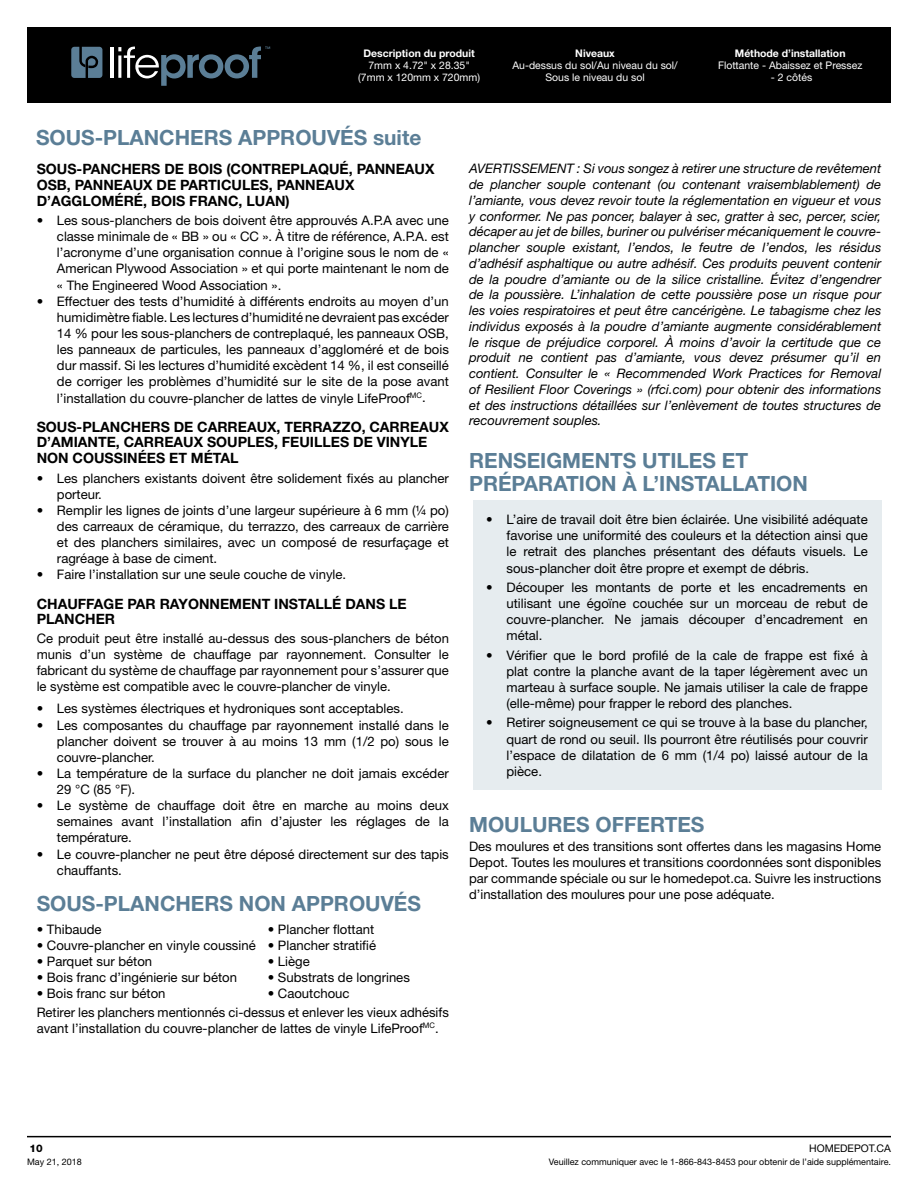
<style>
.page{position:relative;width:918px;height:1188px;background:#fff}
.page>*{position:absolute;margin:0;border:0;box-sizing:border-box;transform-origin:0 0}
.t1{font:700 21px/22.5px "Helvetica Neue";color:#5b7e96}
.t2{font:700 14.25px/15.8px "Helvetica Neue";color:#000}
.t3{font:13.2px/16.2px "Helvetica Neue";color:#000;text-align:justify}
.t4{font:italic 13.2px/15.8px "Helvetica Neue";color:#000;text-align:justify}
.t5{font:10.5px/12px "Helvetica Neue";color:#fff;text-align:center}
.t6{font:700 10.5px "Helvetica Neue";color:#fff}
.t7{font:10.5px "Helvetica Neue";color:#000}
.t8{font:800 10.5px "Helvetica Neue";color:#000}
.t9{font:9px "Helvetica Neue";color:#000}
</style>
<div class="page">
<hr style="left:27px;top:1136px;width:864px;height:1px;background:#000">
<div style="left:27px;top:27px;width:864px;height:76px;background:#000"></div>
<svg style="left:71px;top:47px;width:31px;height:31px"></svg>
<hr style="left:110px;top:47px;width:3px;height:31px;background:#fff">
<svg style="left:118px;top:47px;width:152px;height:39px"></svg>
<div style="left:473px;top:500px;width:408px;height:289px;background:#e6ecef"></div>
<p class="t6" style="left:364px;top:47px;width:113px">Description du produit</p>
<p class="t5" style="left:358px;top:59px;width:123px">7mm x 4.72" x 28.35" (7mm x 120mm x 720mm)</p>
<h1 class="t1" style="left:36px;top:126px;width:387px">SOUS-PLANCHERS APPROUVÉS suite</h1>
<p class="t6" style="left:575px;top:47px;width:41px">Niveaux</p>
<p class="t5" style="left:512px;top:59px;width:167px">Au-dessus du sol/Au niveau du sol/<br>Sous le niveau du sol</p>
<p class="t6" style="left:735px;top:47px;width:112px">Méthode d’installation</p>
<p class="t5" style="left:718px;top:59px;width:146px">Flottante - Abaissez et Pressez</p>
<p class="t5" style="left:771px;top:71px;width:43px">- 2 côtés</p>
<p class="t2" style="left:37px;top:161px;width:399px">SOUS-PANCHERS DE BOIS (CONTREPLAQUÉ, PANNEAUX<br>OSB, PANNEAUX DE PARTICULES, PANNEAUX<br>D’AGGLOMÉRÉ, BOIS FRANC, LUAN)</p>
<p class="t3" style="left:57px;top:212px;width:393px;text-indent:-20px">• Les sous-planchers de bois doivent être approuvés A.P.A avec une classe minimale de « BB » ou « CC ». À titre de référence, A.P.A. est l’acronyme d’une organisation connue à l’origine sous le nom de « American Plywood Association » et qui porte maintenant le nom de « The Engineered Wood Association ».</p>
<p class="t3" style="left:57px;top:293px;width:393px;text-indent:-20px">• Effectuer des tests d’humidité à différents endroits au moyen d’un humidimètre fiable. Les lectures d’humidité ne devraient pas excéder 14 % pour les sous-planchers de contreplaqué, les panneaux OSB, les panneaux de particules, les panneaux d’aggloméré et de bois dur massif. Si les lectures d’humidité excèdent 14 %, il est conseillé de corriger les problèmes d’humidité sur le site de la pose avant l’installation du couvre-plancher de lattes de vinyle LifeProof<sup>MC</sup>.</p>
<p class="t2" style="left:37px;top:418px;width:414px">SOUS-PLANCHERS DE CARREAUX, TERRAZZO, CARREAUX<br>D’AMIANTE, CARREAUX SOUPLES, FEUILLES DE VINYLE<br>NON COUSSINÉES ET MÉTAL</p>
<p class="t3" style="left:57px;top:470px;width:393px;text-indent:-20px">• Les planchers existants doivent être solidement fixés au plancher porteur.</p>
<p class="t3" style="left:57px;top:502px;width:393px;text-indent:-20px">• Remplir les lignes de joints d’une largeur supérieure à 6 mm (¼ po) des carreaux de céramique, du terrazzo, des carreaux de carrière et des planchers similaires, avec un composé de resurfaçage et ragréage à base de ciment.</p>
<p class="t3" style="left:37px;top:566px;width:311px">• Faire l’installation sur une seule couche de vinyle.</p>
<p class="t2" style="left:37px;top:595px;width:372px">CHAUFFAGE PAR RAYONNEMENT INSTALLÉ DANS LE<br>PLANCHER</p>
<p class="t3" style="left:37px;top:631px;width:414px;line-height:15.8px">Ce produit peut être installé au-dessus des sous-planchers de béton munis d’un système de chauffage par rayonnement. Consulter le fabricant du système de chauffage par rayonnement pour s’assurer que le système est compatible avec le couvre-plancher de vinyle.</p>
<p class="t3" style="left:37px;top:700px;width:368px">• Les systèmes électriques et hydroniques sont acceptables.</p>
<p class="t3" style="left:57px;top:717px;width:393px;text-indent:-20px">• Les composantes du chauffage par rayonnement installé dans le plancher doivent se trouver à au moins 13 mm (1/2 po) sous le couvre-plancher.</p>
<p class="t3" style="left:57px;top:765px;width:393px;text-indent:-20px">• La température de la surface du plancher ne doit jamais excéder<br>29 °C (85 °F).</p>
<p class="t3" style="left:57px;top:797px;width:393px;text-indent:-20px">• Le système de chauffage doit être en marche au moins deux semaines avant l’installation afin d’ajuster les réglages de la température.</p>
<p class="t3" style="left:57px;top:846px;width:393px;text-indent:-20px">• Le couvre-plancher ne peut être déposé directement sur des tapis chauffants.</p>
<h1 class="t1" style="left:37px;top:892px;width:386px">SOUS-PLANCHERS NON APPROUVÉS</h1>
<p class="t3" style="left:37px;top:921px;width:66px">• Thibaude</p>
<p class="t3" style="left:268px;top:921px;width:108px">• Plancher flottant</p>
<p class="t3" style="left:37px;top:937px;width:341px">• Couvre-plancher en vinyle coussiné • Plancher stratifié</p>
<p class="t3" style="left:37px;top:953px;width:117px">• Parquet sur béton</p>
<p class="t3" style="left:268px;top:953px;width:44px">• Liège</p>
<p class="t3" style="left:37px;top:969px;width:202px">• Bois franc d’ingénierie sur béton</p>
<p class="t3" style="left:268px;top:969px;width:144px">• Substrats de longrines</p>
<p class="t3" style="left:37px;top:985px;width:130px">• Bois franc sur béton</p>
<p class="t3" style="left:37px;top:984px;width:414px;line-height:18.9px;text-indent:231px">• Caoutchouc<br>Retirer les planchers mentionnés ci-dessus et enlever les vieux adhésifs</p>
<p class="t3" style="left:37px;top:1020px;width:403px">avant l’installation du couvre-plancher de lattes de vinyle LifeProof<sup>MC</sup>.</p>
<p class="t4" style="left:469px;top:161px;width:414px">AVERTISSEMENT : Si vous songez à retirer une structure de revêtement de plancher souple contenant (ou contenant vraisemblablement) de l’amiante, vous devez revoir toute la réglementation en vigueur et vous y conformer. Ne pas poncer, balayer à sec, gratter à sec, percer, scier, décaper au jet de billes, buriner ou pulvériser mécaniquement le couvre&shy;plancher souple existant, l’endos, le feutre de l’endos, les résidus d’adhésif asphaltique ou autre adhésif. Ces produits peuvent contenir de la poudre d’amiante ou de la silice cristalline. Évitez d’engendrer de la poussière. L’inhalation de cette poussière pose un risque pour les voies respiratoires et peut être cancérigène. Le tabagisme chez les individus exposés à la poudre d’amiante augmente considérablement le risque de préjudice corporel. À moins d’avoir la certitude que ce produit ne contient pas d’amiante, vous devez présumer qu’il en contient. Consulter le « Recommended Work Practices for Removal of Resilient Floor Coverings » (rfci.com) pour obtenir des informations et des instructions détaillées sur l’enlèvement de toutes structures de recouvrement souples.</p>
<h1 class="t1" style="left:469px;top:449px;width:340px">RENSEIGMENTS UTILES ET<br>PRÉPARATION À L’INSTALLATION</h1>
<p class="t3" style="left:507px;top:511px;width:363px;text-indent:-20px">• L’aire de travail doit être bien éclairée. Une visibilité adéquate favorise une uniformité des couleurs et la détection ainsi que le retrait des planches présentant des défauts visuels. Le sous-plancher doit être propre et exempt de débris.</p>
<p class="t3" style="left:507px;top:579px;width:363px;text-indent:-20px">• Découper les montants de porte et les encadrements en utilisant une égoïne couchée sur un morceau de rebut de couvre-plancher. Ne jamais découper d’encadrement en métal.</p>
<p class="t3" style="left:507px;top:647px;width:363px;text-indent:-20px">• Vérifier que le bord profilé de la cale de frappe est fixé à plat contre la planche avant de la taper légèrement avec un marteau à surface souple. Ne jamais utiliser la cale de frappe (elle-même) pour frapper le rebord des planches.</p>
<p class="t3" style="left:507px;top:714px;width:363px;text-indent:-20px">• Retirer soigneusement ce qui se trouve à la base du plancher, quart de rond ou seuil. Ils pourront être réutilisés pour couvrir l’espace de dilatation de 6 mm (1/4 po) laissé autour de la pièce.</p>
<h1 class="t1" style="left:469px;top:813px;width:237px">MOULURES OFFERTES</h1>
<p class="t3" style="left:469px;top:839px;width:414px;line-height:15.8px">Des moulures et des transitions sont offertes dans les magasins Home Depot. Toutes les moulures et transitions coordonnées sont disponibles par commande spéciale ou sur le homedepot.ca. Suivre les instructions d’installation des moulures pour une pose adéquate.</p>
<p class="t8" style="left:30px;top:1142px;width:15px">10</p>
<p class="t7" style="left:809px;top:1142px;width:83px">HOMEDEPOT.CA</p>
<p class="t9" style="left:27px;top:1156px;width:56px">May 21, 2018</p>
<p class="t9" style="left:549px;top:1156px;width:344px">Veuillez communiquer avec le 1-866-843-8453 pour obtenir de l’aide supplémentaire.</p>
</div>
